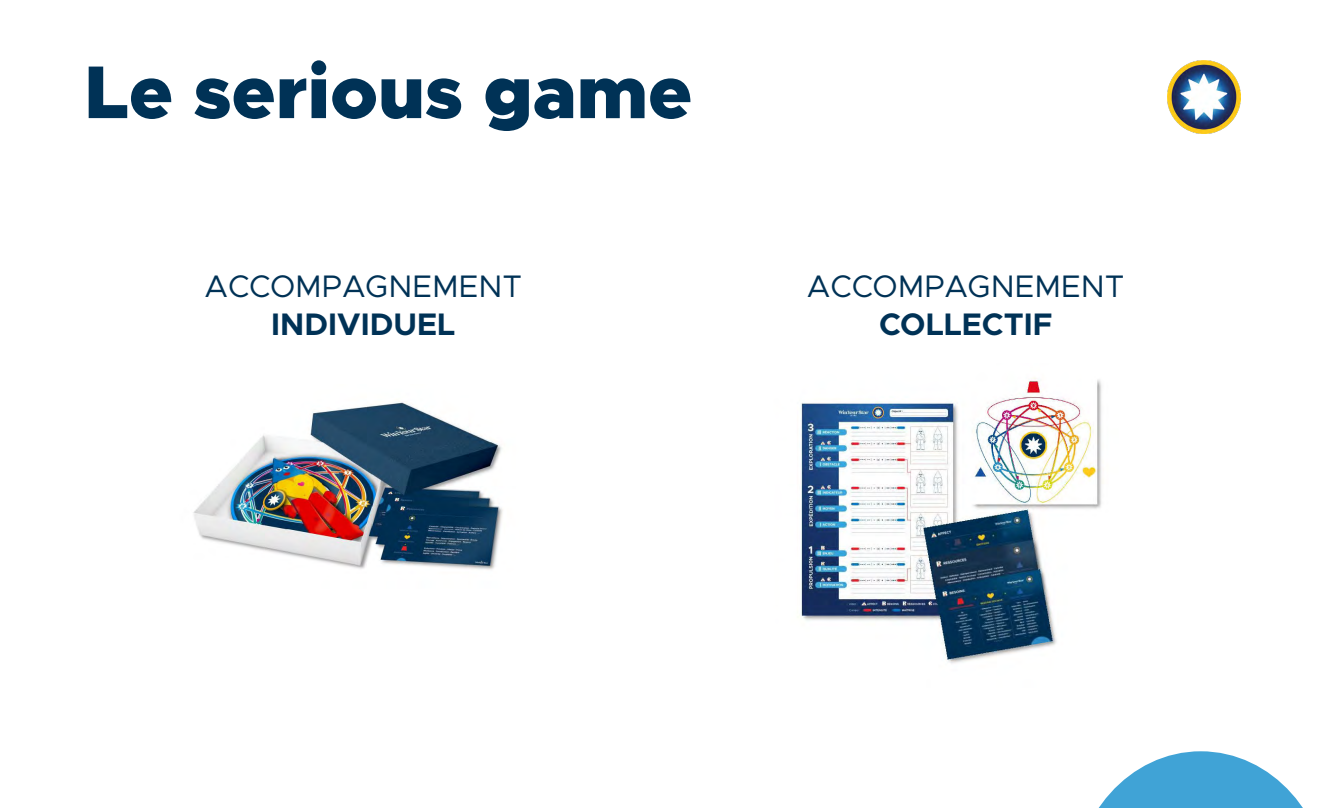
<style>
.page{position:relative;width:1329px;height:808px;background:#fff}
.page>*{position:absolute;margin:0;border:0;box-sizing:border-box;transform-origin:0 0}
.t1{font:900 75px "Metropolis";color:#003256}
.t2{font:31.25px "Metropolis";color:#003256}
.t3{font:700 31.25px "Metropolis";color:#003256}
</style>
<div class="page">
<img style="left:1167px;top:60px;width:73px;height:73px">
<img style="left:193px;top:401px;width:310px;height:169px">
<img style="left:801px;top:377px;width:302px;height:287px">
<svg style="left:1098px;top:751px;width:205px;height:57px"></svg>
<h1 class="t1" style="left:84px;top:44px;width:610px">Le serious game</h1>
<p class="t2" style="left:204px;top:267px;width:319px">ACCOMPAGNEMENT</p>
<p class="t3" style="left:271px;top:304px;width:185px">INDIVIDUEL</p>
<p class="t2" style="left:807px;top:267px;width:319px">ACCOMPAGNEMENT</p>
<p class="t3" style="left:879px;top:304px;width:175px">COLLECTIF</p>
</div>
